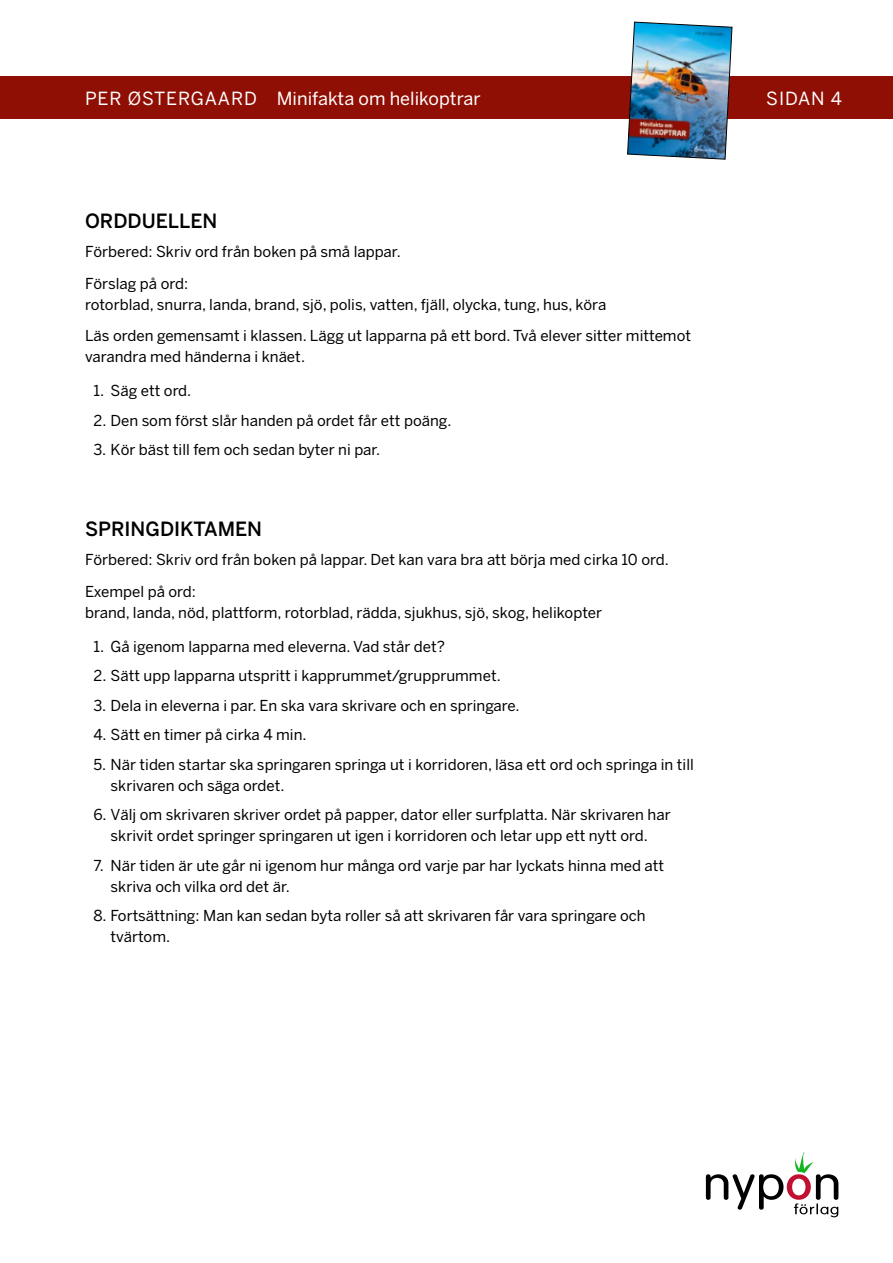
<style>
.page{position:relative;width:893px;height:1263px;background:#fff}
.page>*{position:absolute;margin:0;border:0;box-sizing:border-box;transform-origin:0 0}
.t1{font:500 19.5px "Benton Sans";color:#000}
.t2{font:18px "Benton Sans";color:#fff}
.t3{font:15px/21px "Benton Sans";color:#000}
</style>
<div class="page">
<div style="left:0;top:77px;width:893px;height:42px;background:#900f05"></div>
<img style="left:627px;top:21px;width:106px;height:139px">
<svg style="left:706px;top:1152px;width:132px;height:65px"></svg>
<p class="t2" style="left:85px;top:88px;width:397px">PER ØSTERGAARD Minifakta om helikoptrar</p>
<p class="t2" style="left:766px;top:88px;width:77px">SIDAN 4</p>
<h1 class="t1" style="left:85px;top:210px;width:134px">ORDDUELLEN</h1>
<p class="t3" style="left:85px;top:237px;width:317px;line-height:31.5px">Förbered: Skriv ord från boken på små lappar.<br>Förslag på ord:</p>
<p class="t3" style="left:85px;top:289px;width:608px;line-height:31.5px">rotorblad, snurra, landa, brand, sjö, polis, vatten, fjäll, olycka, tung, hus, köra<br>Läs orden gemensamt i klassen. Lägg ut lapparna på ett bord. Två elever sitter mittemot</p>
<p class="t3" style="left:85px;top:347px;width:222px">varandra med händerna i knäet.</p>
<p class="t3" style="left:94px;top:381px;width:99px">1. Säg ett ord.</p>
<p class="t3" style="left:94px;top:410px;width:360px">2. Den som först slår handen på ordet får ett poäng.</p>
<p class="t3" style="left:94px;top:440px;width:288px">3. Kör bäst till fem och sedan byter ni par.</p>
<h1 class="t1" style="left:85px;top:517px;width:179px">SPRINGDIKTAMEN</h1>
<p class="t3" style="left:85px;top:544px;width:585px;line-height:31.5px">Förbered: Skriv ord från boken på lappar. Det kan vara bra att börja med cirka 10 ord.<br>Exempel på ord:</p>
<p class="t3" style="left:85px;top:602px;width:519px">brand, landa, nöd, plattform, rotorblad, rädda, sjukhus, sjö, skog, helikopter</p>
<p class="t3" style="left:94px;top:636px;width:353px">1. Gå igenom lapparna med eleverna. Vad står det?</p>
<p class="t3" style="left:94px;top:665px;width:409px">2. Sätt upp lapparna utspritt i kapprummet/grupprummet.</p>
<p class="t3" style="left:94px;top:695px;width:427px">3. Dela in eleverna i par. En ska vara skrivare och en springare.</p>
<p class="t3" style="left:94px;top:724px;width:215px">4. Sätt en timer på cirka 4 min.</p>
<p class="t3" style="left:111px;top:754px;width:585px;text-indent:-17px">5. När tiden startar ska springaren springa ut i korridoren, läsa ett ord och springa in till skrivaren och säga ordet.</p>
<p class="t3" style="left:94px;top:804px;width:579px;text-align:center">6. Välj om skrivaren skriver ordet på papper, dator eller surfplatta. När skrivaren har skrivit ordet springer springaren ut igen i korridoren och letar upp ett nytt ord.</p>
<p class="t3" style="left:111px;top:855px;width:555px;text-indent:-17px">7. När tiden är ute går ni igenom hur många ord varje par har lyckats hinna med att skriva och vilka ord det är.</p>
<p class="t3" style="left:111px;top:905px;width:537px;text-indent:-17px">8. Fortsättning: Man kan sedan byta roller så att skrivaren får vara springare och tvärtom.</p>
</div>
